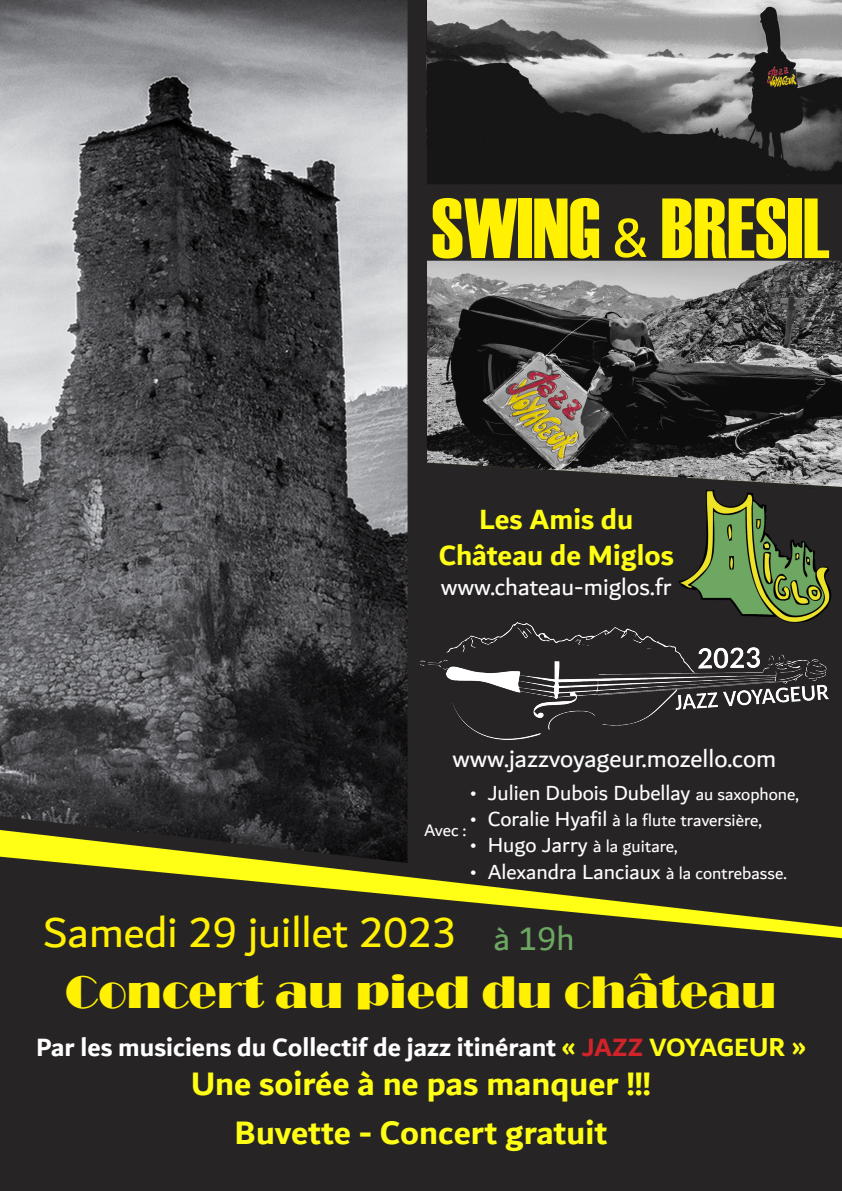
<style>
.page{position:relative;width:842px;height:1191px;background:#fff}
.page>*{position:absolute;margin:0;border:0;box-sizing:border-box;transform-origin:0 0}
.t1{font:85px "Haettenschweiler";color:#fff101}
.t2{font:55px "HP Simplified Jpan";color:#fff101}
.t3{font:47px "Broadway";color:#fff101}
.t4{font:45px "Dubai";color:#fff101}
.t5{font:700 35px "Dubai";color:#ffff15}
.t6{font:35px "Dubai";color:#6ba761}
.t7{font:700 30px "Dubai";color:#ffff15}
.t8{font:700 27px "Dubai";color:#fff}
.t9{font:26px "Dubai";color:#fefefe}
.t10{font:25px "Dubai";color:#fefefe}
.t11{font:22px "Dubai";color:#fefefe}
.t12{font:18px "Dubai";color:#fefefe}
.s1{font-size:18px}
.s2{font-size:22px}
.s3{color:#ffff15}
.s4{color:#d1232a}
.s5{font-size:28px;color:#ffff15}
</style>
<div class="page">
<img style="left:0;top:0;width:842px;height:1191px">
<img style="left:421px;top:622px;width:408px;height:118px">
<p class="t1" style="left:431px;top:171px;width:400px">SWING BRESIL</p>
<p class="t2" style="left:612px;top:204px;width:37px">&amp;</p>
<p class="t7" style="left:479px;top:501px;width:156px">Les Amis du</p>
<p class="t7" style="left:439px;top:537px;width:237px">Château de Miglos</p>
<p class="t10" style="left:441px;top:571px;width:233px">www.chateau-miglos.fr</p>
<p class="t9" style="left:452px;top:743px;width:325px">www.jazzvoyageur.mozello.com</p>
<p class="t11" style="left:470px;top:779px;width:331px">• Julien Dubois Dubellay <span class="s1">au saxophone,</span></p>
<p class="t12" style="left:470px;top:809px;width:294px"><span class="s2">• Coralie Hyafil</span> à la flute traversière,</p>
<p class="t12" style="left:470px;top:835px;width:209px"><span class="s2">• Hugo Jarry</span> à la guitare,</p>
<p class="t11" style="left:470px;top:858px;width:319px">• Alexandra Lanciaux <span class="s1">à la contrebasse.</span></p>
<p class="t12" style="left:424px;top:819px;width:44px">Avec :</p>
<p class="t4" style="left:43px;top:905px;width:415px">Samedi 29 juillet 2023</p>
<p class="t3" style="left:65px;top:965px;width:713px">Concert au pied du château</p>
<p class="t6" style="left:494px;top:917px;width:82px">à 19h</p>
<p class="t8" style="left:36px;top:1030px;width:771px">Par les musiciens du Collectif de jazz itinérant <span class="s3">«</span> <span class="s4">JAZZ</span> <span class="s3">VOYAGE</span><span class="s5">UR »</span></p>
<p class="t5" style="left:191px;top:1062px;width:461px">Une soirée à ne pas manquer !!!</p>
<p class="t5" style="left:235px;top:1112px;width:374px">Buvette - Concert gratuit</p>
</div>
